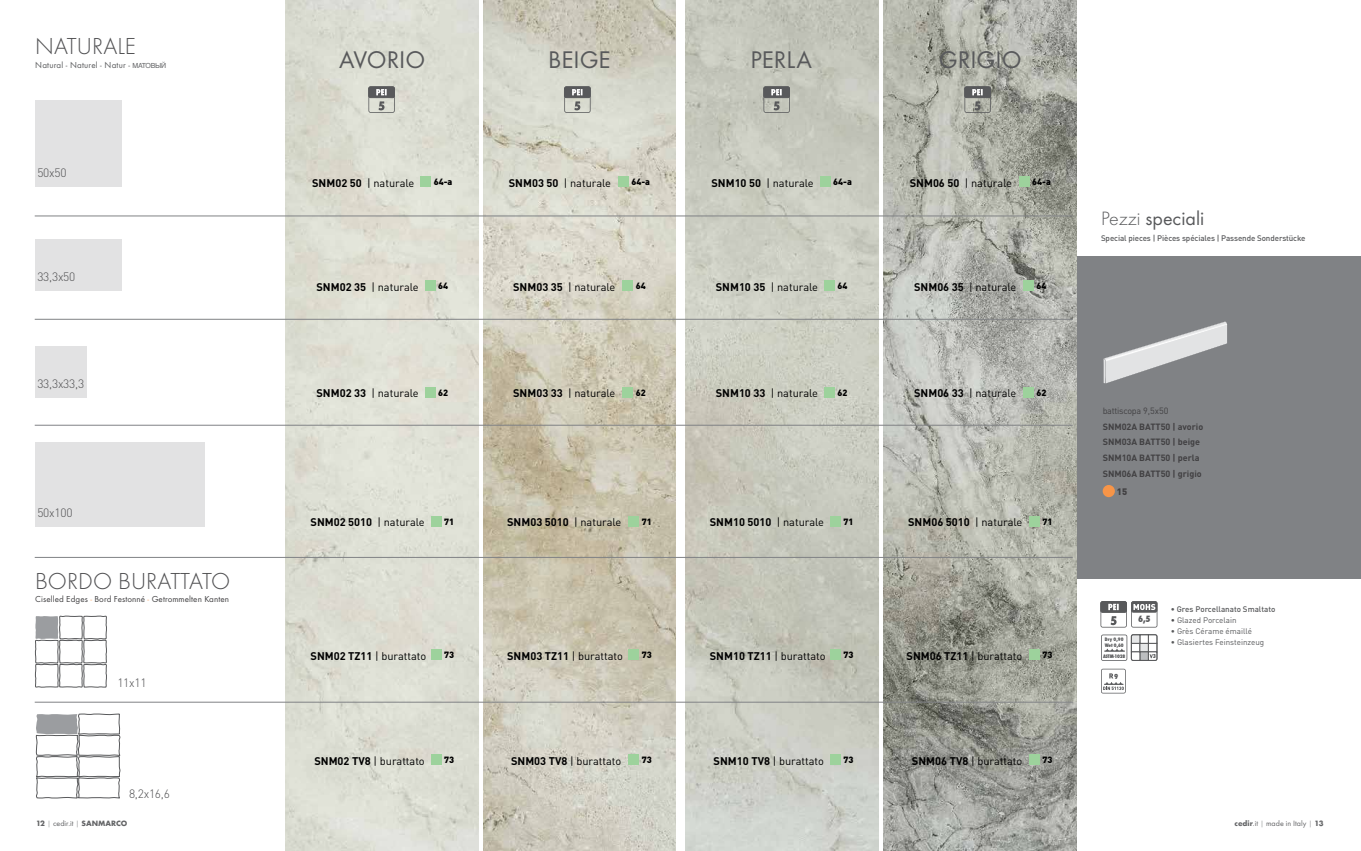
<style>
.page{position:relative;width:1361px;height:851px;background:#fff}
.page>*{position:absolute;margin:0;border:0;box-sizing:border-box;transform-origin:0 0}
.t1{font:25px "Futura T";color:#58595b}
.t2{font:300 24px "Futura T";color:#4f4f51}
.t3{font:20px "Futura T";color:#58595b}
.t4{font:300 12px "DIN";letter-spacing:-.02em;color:#4d4d4f}
.t5{font:11px "DIN";color:#000}
.t6{font:700 11px "DIN";color:#000}
.t7{font:900 9.3px "DIN";color:#414042}
.t8{font:700 9px/15.8px "DIN";color:#414042}
.t9{font:900 9px "DIN";color:#000}
.t10{font:9px "Futura T";letter-spacing:.01em;color:#414042}
.t11{font:9px "Futura T";letter-spacing:.02em;color:#58595b}
.t12{font:9px "DIN";letter-spacing:-.03em;color:#414042}
.t13{font:800 condensed 8.4px "Futura";color:#58595b}
.t14{font:500 8px "DIN";letter-spacing:-.01em;color:#58595b}
.t15{font:8px "DIN";color:#58595b}
.t16{font:8px "Futura T";color:#636466}
.t17{font:700 8px "Futura T";color:#636466}
.t18{font:800 condensed 6.9px "Futura";color:#58595b}
.t19{font:800 condensed 5.3px "Futura";color:#58595b}
.t20{font:800 condensed 4.7px/5.4px "Futura";letter-spacing:-.02em;color:#58595b}
.s1{font-family:"Helvetica Cyr Upright";font-size:7px;color:#636466}
.s2{color:#f9a86a}
.s3{font-weight:700}
.s4{font-weight:400}
.s5{font-weight:300}
.s6{color:#4d4d4f}
</style>
<div class="page">
<div style="left:1040px;top:256px;width:321px;height:323px;background:#808285"></div>
<img style="left:286px;top:0;width:193px;height:850px">
<img style="left:483px;top:0;width:193px;height:850px">
<img style="left:685px;top:0;width:193px;height:850px">
<img style="left:884px;top:0;width:192px;height:850px">
<div style="left:35px;top:240px;width:87px;height:51px;background:#e2e2e3"></div>
<div style="left:35px;top:346px;width:51px;height:51px;background:#e2e2e3"></div>
<hr style="left:35px;top:216px;width:1037px;height:1px;background:#808285">
<hr style="left:35px;top:425px;width:1037px;height:1px;background:#808285">
<hr style="left:35px;top:557px;width:1037px;height:1px;background:#808285">
<hr style="left:35px;top:701px;width:1037px;height:1px;background:#808285">
<hr style="left:35px;top:319px;width:1037px;height:1px;background:#808285">
<div style="left:35px;top:442px;width:170px;height:84px;background:#e2e2e3"></div>
<svg style="left:1103px;top:321px;width:124px;height:63px"></svg>
<svg style="left:1101px;top:634px;width:56px;height:27px"></svg>
<svg style="left:1100px;top:601px;width:57px;height:26px"></svg>
<svg style="left:368px;top:86px;width:27px;height:27px"></svg>
<svg style="left:564px;top:86px;width:26px;height:27px"></svg>
<svg style="left:763px;top:86px;width:27px;height:27px"></svg>
<svg style="left:964px;top:86px;width:27px;height:27px"></svg>
<div style="left:1102px;top:485px;width:13px;height:12px;background:#f79548;border-radius:50%"></div>
<div style="left:35px;top:100px;width:87px;height:86px;background:#e2e2e3"></div>
<div style="left:420px;top:176px;width:11px;height:10px;background:#9dd29c"></div>
<div style="left:618px;top:176px;width:11px;height:10px;background:#9dd29c"></div>
<div style="left:820px;top:176px;width:11px;height:10px;background:#9dd29c"></div>
<div style="left:1019px;top:176px;width:10px;height:10px;background:#9dd29c"></div>
<div style="left:425px;top:280px;width:10px;height:11px;background:#9dd29c"></div>
<div style="left:622px;top:280px;width:11px;height:11px;background:#9dd29c"></div>
<div style="left:824px;top:280px;width:11px;height:11px;background:#9dd29c"></div>
<div style="left:1023px;top:280px;width:11px;height:11px;background:#9dd29c"></div>
<div style="left:425px;top:387px;width:10px;height:10px;background:#9dd29c"></div>
<div style="left:622px;top:387px;width:11px;height:10px;background:#9dd29c"></div>
<div style="left:824px;top:387px;width:11px;height:10px;background:#9dd29c"></div>
<div style="left:1023px;top:387px;width:11px;height:10px;background:#9dd29c"></div>
<div style="left:431px;top:515px;width:10px;height:11px;background:#9dd29c"></div>
<div style="left:628px;top:515px;width:11px;height:11px;background:#9dd29c"></div>
<div style="left:830px;top:515px;width:11px;height:11px;background:#9dd29c"></div>
<div style="left:1029px;top:515px;width:11px;height:11px;background:#9dd29c"></div>
<div style="left:431px;top:649px;width:10px;height:11px;background:#9dd29c"></div>
<div style="left:431px;top:754px;width:10px;height:11px;background:#9dd29c"></div>
<div style="left:628px;top:649px;width:11px;height:11px;background:#9dd29c"></div>
<div style="left:628px;top:754px;width:11px;height:11px;background:#9dd29c"></div>
<div style="left:830px;top:649px;width:11px;height:11px;background:#9dd29c"></div>
<div style="left:1029px;top:649px;width:11px;height:11px;background:#9dd29c"></div>
<div style="left:830px;top:754px;width:11px;height:11px;background:#9dd29c"></div>
<div style="left:1029px;top:754px;width:11px;height:11px;background:#9dd29c"></div>
<svg style="left:35px;top:615px;width:72px;height:72px"></svg>
<svg style="left:35px;top:713px;width:86px;height:85px"></svg>
<div style="left:1101px;top:669px;width:25px;height:24px;background:#878889;border-radius:2px"></div>
<svg style="left:1101px;top:668px;width:24px;height:25px"></svg>
<h2 class="t2" style="left:35px;top:32px;width:102px">NATURALE</h2>
<p class="t11" style="left:35px;top:60px;width:132px">Natural - Naturel - Natur - <span class="s1">МАТОВЫЙ</span></p>
<p class="t4" style="left:37px;top:165px;width:31px">50x50</p>
<p class="t4" style="left:37px;top:269px;width:40px">33,3x50</p>
<p class="t4" style="left:37px;top:376px;width:48px">33,3x33,3</p>
<p class="t4" style="left:37px;top:505px;width:37px">50x100</p>
<h2 class="t2" style="left:35px;top:566px;width:196px">BORDO BURATTATO</h2>
<p class="t10" style="left:35px;top:594px;width:195px">Ciselled Edges <span class="s2">-</span> Bord Festonné <span class="s2">-</span> Getrommelten Kanten</p>
<p class="t4" style="left:117px;top:675px;width:31px">11x11</p>
<p class="t4" style="left:129px;top:786px;width:42px">8,2x16,6</p>
<h1 class="t1" style="left:339px;top:45px;width:88px">AVORIO</h1>
<h1 class="t1" style="left:548px;top:45px;width:64px">BEIGE</h1>
<h1 class="t1" style="left:750px;top:45px;width:63px">PERLA</h1>
<h1 class="t1" style="left:939px;top:45px;width:84px">GRIGIO</h1>
<p class="t5" style="left:312px;top:176px;width:104px"><span class="s3">SNM02 50</span> | naturale</p>
<p class="t9" style="left:434px;top:176px;width:20px">64-a</p>
<p class="t5" style="left:509px;top:176px;width:104px"><span class="s3">SNM03 50</span> | naturale</p>
<p class="t9" style="left:631px;top:176px;width:20px">64-a</p>
<p class="t5" style="left:711px;top:176px;width:104px"><span class="s3">SNM10 50</span> | naturale</p>
<p class="t9" style="left:833px;top:176px;width:20px">64-a</p>
<p class="t5" style="left:910px;top:176px;width:104px"><span class="s3">SNM06 50</span> | naturale</p>
<p class="t9" style="left:1032px;top:176px;width:20px">64-a</p>
<p class="t5" style="left:316px;top:280px;width:104px"><span class="s3">SNM02 35</span> | naturale</p>
<p class="t9" style="left:438px;top:280px;width:12px">64</p>
<p class="t5" style="left:513px;top:280px;width:104px"><span class="s3">SNM03 35</span> | naturale</p>
<p class="t9" style="left:636px;top:280px;width:12px">64</p>
<p class="t5" style="left:716px;top:280px;width:104px"><span class="s3">SNM10 35</span> | naturale</p>
<p class="t9" style="left:837px;top:280px;width:12px">64</p>
<p class="t5" style="left:914px;top:280px;width:104px"><span class="s3">SNM06 35</span> | naturale</p>
<p class="t9" style="left:1036px;top:280px;width:12px">64</p>
<p class="t5" style="left:316px;top:386px;width:104px"><span class="s3">SNM02 33</span> | naturale</p>
<p class="t9" style="left:438px;top:386px;width:12px">62</p>
<p class="t5" style="left:513px;top:386px;width:104px"><span class="s3">SNM03 33</span> | naturale</p>
<p class="t9" style="left:636px;top:386px;width:12px">62</p>
<p class="t5" style="left:716px;top:386px;width:104px"><span class="s3">SNM10 33</span> | naturale</p>
<p class="t9" style="left:837px;top:386px;width:12px">62</p>
<p class="t5" style="left:914px;top:386px;width:104px"><span class="s3">SNM06 33</span> | naturale</p>
<p class="t9" style="left:1036px;top:386px;width:12px">62</p>
<p class="t6" style="left:310px;top:515px;width:116px">SNM02 5010 <span class="s4">| naturale</span></p>
<p class="t9" style="left:444px;top:515px;width:12px">71</p>
<p class="t6" style="left:507px;top:515px;width:116px">SNM03 5010 <span class="s4">| naturale</span></p>
<p class="t9" style="left:642px;top:515px;width:12px">71</p>
<p class="t6" style="left:710px;top:515px;width:116px">SNM10 5010 <span class="s4">| naturale</span></p>
<p class="t9" style="left:843px;top:515px;width:12px">71</p>
<p class="t6" style="left:908px;top:515px;width:116px">SNM06 5010 <span class="s4">| naturale</span></p>
<p class="t9" style="left:1042px;top:515px;width:12px">71</p>
<p class="t9" style="left:444px;top:648px;width:12px">73</p>
<p class="t9" style="left:642px;top:648px;width:12px">73</p>
<p class="t9" style="left:843px;top:648px;width:12px">73</p>
<p class="t9" style="left:1042px;top:648px;width:12px">73</p>
<p class="t5" style="left:310px;top:649px;width:117px"><span class="s3">SNM02 TZ11</span> | burattato</p>
<p class="t5" style="left:507px;top:649px;width:117px"><span class="s3">SNM03 TZ11</span> | burattato</p>
<p class="t5" style="left:710px;top:649px;width:117px"><span class="s3">SNM10 TZ11</span> | burattato</p>
<p class="t5" style="left:906px;top:649px;width:117px"><span class="s3">SNM06 TZ11</span> | burattato</p>
<p class="t9" style="left:444px;top:753px;width:12px">73</p>
<p class="t9" style="left:642px;top:753px;width:12px">73</p>
<p class="t9" style="left:843px;top:753px;width:12px">73</p>
<p class="t9" style="left:1042px;top:753px;width:12px">73</p>
<p class="t5" style="left:314px;top:754px;width:112px"><span class="s3">SNM02 TV8</span> | burattato</p>
<p class="t5" style="left:511px;top:754px;width:112px"><span class="s3">SNM03 TV8</span> | burattato</p>
<p class="t5" style="left:713px;top:754px;width:112px"><span class="s3">SNM10 TV8</span> | burattato</p>
<p class="t5" style="left:912px;top:754px;width:112px"><span class="s3">SNM06 TV8</span> | burattato</p>
<h3 class="t3" style="left:1101px;top:206px;width:105px"><span class="s5">Pezzi</span> speciali</h3>
<p class="t14" style="left:1101px;top:233px;width:206px">Special pieces | Pièces spéciales | Passende Sonderstücke</p>
<p class="t12" style="left:1102px;top:405px;width:67px">battiscopa 9,5x50</p>
<p class="t8" style="left:1102px;top:418px;width:102px">SNM02A BATT50 | avorio<br>SNM03A BATT50 | beige<br>SNM10A BATT50 | perla<br>SNM06A BATT50 | grigio</p>
<p class="t7" style="left:1117px;top:485px;width:12px">15</p>
<p class="t20" style="left:1104px;top:636px;width:20px">Dry 0,90<br>Wet 0,60</p>
<p class="t20" style="left:1103px;top:653px;width:24px">ASTM-1028</p>
<p class="t18" style="left:1114px;top:671px;width:6px">9</p>
<p class="t13" style="left:1138px;top:613px;width:14px">6,5</p>
<p class="t19" style="left:1152px;top:652px;width:5px">3</p>
<p class="t14" style="left:1170px;top:604px;width:106px">• Gres Porcellanato Smaltato</p>
<p class="t15" style="left:1170px;top:615px;width:67px"><span class="s6">•</span> Glazed Porcelain</p>
<p class="t15" style="left:1170px;top:626px;width:83px">• Grès Cérame émaillé</p>
<p class="t15" style="left:1170px;top:637px;width:95px">• Glasiertes Feinsteinzeug</p>
<p class="t17" style="left:36px;top:818px;width:93px">12 <span class="s5">|</span> <span class="s4">cedir.it</span> <span class="s5">|</span> SANMARCO</p>
<p class="t16" style="left:1234px;top:818px;width:91px"><span class="s3">cedir</span>.it <span class="s5">|</span> made in Italy <span class="s5">|</span> <span class="s3">13</span></p>
</div>
